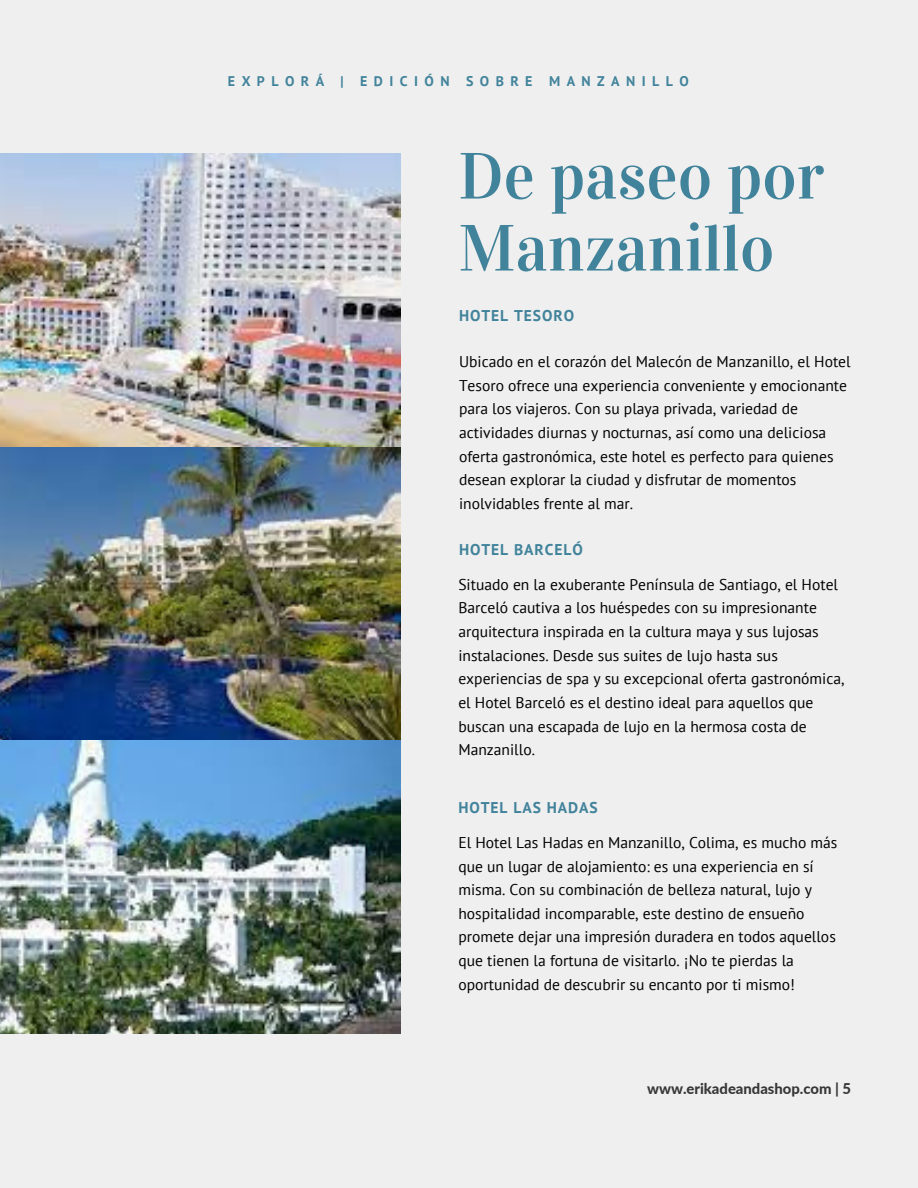
<style>
.page{position:relative;width:918px;height:1188px;background:#efefef}
.page>*{position:absolute;margin:0;border:0;box-sizing:border-box;transform-origin:0 0}
.t1{font:65.4px/72px "Vidaloka";color:#41839b}
.t2{font:15.6px/23.7px "PT Sans";color:#000}
.t3{font:700 15.6px "PT Sans";letter-spacing:.06em;color:#41839b}
.t4{font:800 14.85px "Lato";color:#373737}
.t5{font:700 13.95px "PT Sans";letter-spacing:.46em;color:#41839b}
</style>
<div class="page">
<img style="left:0;top:154px;width:401px;height:880px">
<h4 class="t5" style="left:228px;top:72px;width:462px">EXPLORÁ | EDICIÓN SOBRE MANZANILLO</h4>
<p class="t1" style="left:458px;top:141px;width:367px">De paseo por<br>Manzanillo</p>
<h1 class="t3" style="left:459px;top:305px;width:117px">HOTEL TESORO</h1>
<h2 class="t2" style="left:459px;top:350px;width:393px">Ubicado en el corazón del Malecón de Manzanillo, el Hotel Tesoro ofrece una experiencia conveniente y emocionante para los viajeros. Con su playa privada, variedad de actividades diurnas y nocturnas, así como una deliciosa oferta gastronómica, este hotel es perfecto para quienes desean explorar la ciudad y disfrutar de momentos inolvidables frente al mar.</h2>
<h4 class="t3" style="left:459px;top:540px;width:125px">HOTEL BARCELÓ</h4>
<h2 class="t2" style="left:458px;top:572px;width:388px">Situado en la exuberante Península de Santiago, el Hotel Barceló cautiva a los huéspedes con su impresionante arquitectura inspirada en la cultura maya y sus lujosas instalaciones. Desde sus suites de lujo hasta sus experiencias de spa y su excepcional oferta gastronómica, el Hotel Barceló es el destino ideal para aquellos que buscan una escapada de lujo en la hermosa costa de Manzanillo.</h2>
<h4 class="t3" style="left:458px;top:797px;width:141px">HOTEL LAS HADAS</h4>
<h2 class="t2" style="left:458px;top:830px;width:381px">El Hotel Las Hadas en Manzanillo, Colima, es mucho más que un lugar de alojamiento: es una experiencia en sí misma. Con su combinación de belleza natural, lujo y hospitalidad incomparable, este destino de ensueño promete dejar una impresión duradera en todos aquellos que tienen la fortuna de visitarlo. ¡No te pierdas la oportunidad de descubrir su encanto por ti mismo!</h2>
<h3 class="t4" style="left:647px;top:1079px;width:206px">www.erikadeandashop.com | 5</h3>
</div>
